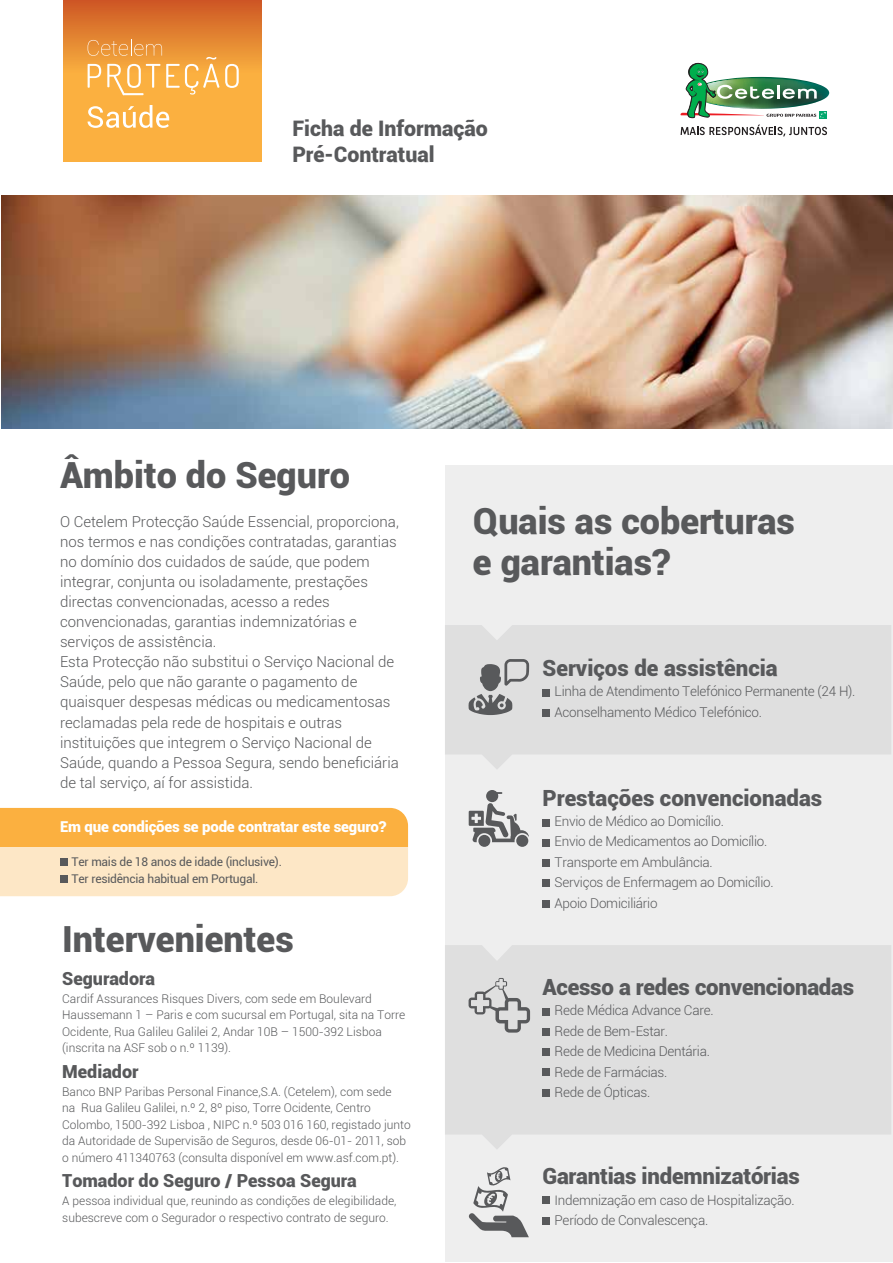
<style>
.page{position:relative;width:893px;height:1263px;background:#fff}
.page>*{position:absolute;margin:0;border:0;box-sizing:border-box;transform-origin:0 0}
.t1{font:900 36px/40.5px "Roboto";color:#58595b}
.t2{font:900 22.35px "Roboto";letter-spacing:-.01em;color:#58595b}
.t3{font:900 21.3px/25.7px "Roboto";color:#58595b}
.t4{font:900 18px "Roboto";color:#58595b}
.t5{font:300 15px/20.1px "Roboto";color:#58595b}
.t6{font:900 15px "Roboto";letter-spacing:-.01em;color:#fff}
.t7{font:300 13.5px/20.4px "Roboto";letter-spacing:-.02em;color:#58595b}
.t8{font:300 12px/16.5px "Roboto";color:#58595b}
.t9{font:12px/16.5px "Roboto";letter-spacing:-.02em;color:#58595b}
.s1{font-family:"BNPP Sans"}
</style>
<div class="page">
<div style="left:445px;top:465px;width:447px;height:796px;background:#eee"></div>
<svg style="left:469px;top:790px;width:60px;height:52px"></svg>
<div style="left:516px;top:835px;width:12px;height:12px;background:#58595b;border-radius:50%"></div>
<div style="left:478px;top:835px;width:12px;height:12px;background:#58595b;border-radius:50%"></div>
<div style="left:543px;top:819px;width:7px;height:7px;background:#58595b"></div>
<div style="left:543px;top:839px;width:7px;height:7px;background:#58595b"></div>
<div style="left:543px;top:859px;width:7px;height:7px;background:#58595b"></div>
<div style="left:543px;top:879px;width:7px;height:7px;background:#58595b"></div>
<div style="left:543px;top:900px;width:7px;height:7px;background:#58595b"></div>
<svg style="left:469px;top:1167px;width:60px;height:70px"></svg>
<div style="left:543px;top:1196px;width:7px;height:8px;background:#58595b"></div>
<div style="left:543px;top:1217px;width:7px;height:8px;background:#58595b"></div>
<svg style="left:445px;top:625px;width:446px;height:144px;fill:#dfdfdf"></svg>
<img style="left:1px;top:195px;width:892px;height:234px">
<div style="left:0;top:808px;width:408px;height:39px;background:#fbb040"></div>
<div style="left:0;top:847px;width:408px;height:49px;background:#fde7c6"></div>
<div style="left:60px;top:858px;width:7px;height:7px;background:#58595b"></div>
<div style="left:60px;top:875px;width:7px;height:7px;background:#58595b"></div>
<svg style="left:64px;top:0;width:197px;height:162px;background:#ed9738"></svg>
<svg style="left:88px;top:105px;width:81px;height:23px"></svg>
<svg style="left:225px;top:64px;width:14px;height:24px"></svg>
<svg style="left:88px;top:39px;width:131px;height:56px;background:#f4ae55"></svg>
<svg style="left:680px;top:125px;width:147px;height:11px"></svg>
<div style="left:819px;top:111px;width:8px;height:8px;background:#00a76d"></div>
<img style="left:680px;top:62px;width:149px;height:56px">
<svg style="left:445px;top:945px;width:446px;height:204px;fill:#dfdfdf"></svg>
<h3 class="t3" style="left:292px;top:115px;width:197px">Ficha de Informação<br>Pré-Contratual</h3>
<h1 class="t1" style="left:60px;top:454px;width:291px">Âmbito do Seguro</h1>
<p class="t5" style="left:60px;top:511px;width:340px">O Cetelem Protecção Saúde Essencial, proporciona, nos termos e nas condições contratadas, garantias no domínio dos cuidados de saúde, que podem integrar, conjunta ou isoladamente, prestações directas convencionadas, acesso a redes convencionadas, garantias indemnizatórias e serviços de assistência.<br>Esta Protecção não substitui o Serviço Nacional de Saúde, pelo que não garante o pagamento de quaisquer despesas médicas ou medicamentosas reclamadas pela rede de hospitais e outras instituições que integrem o Serviço Nacional de Saúde, quando a Pessoa Segura, sendo beneficiária de tal serviço, aí for assistida.</p>
<p class="t6" style="left:60px;top:816px;width:328px">Em que condições se pode contratar este seguro?</p>
<p class="t9" style="left:72px;top:853px;width:212px">Ter mais de 18 anos de idade (inclusive).<br>Ter residência habitual em Portugal.</p>
<h1 class="t1" style="left:62px;top:917px;width:233px">Intervenientes</h1>
<h3 class="t4" style="left:62px;top:965px;width:94px">Seguradora</h3>
<p class="t8" style="left:62px;top:990px;width:345px">Cardif Assurances Risques Divers, com sede em Boulevard Haussemann 1 – Paris e com sucursal em Portugal, sita na Torre Ocidente, Rua Galileu Galilei 2, Andar 10B – 1500-392 Lisboa (inscrita na ASF sob o n.º 1139).</p>
<h3 class="t4" style="left:62px;top:1058px;width:78px">Mediador</h3>
<p class="t8" style="left:62px;top:1083px;width:350px">Banco BNP Paribas Personal Finance,S.A. (Cetelem), com sede<br>na Rua Galileu Galilei, n.º 2, 8º piso, Torre Ocidente, Centro Colombo, 1500-392 Lisboa , NIPC n.º 503 016 160, registado junto da Autoridade de Supervisão de Seguros, desde 06-01- 2011, sob o número 411340763 (consulta disponível em www.asf.com.pt).</p>
<h3 class="t4" style="left:62px;top:1168px;width:296px">Tomador do Seguro / Pessoa Segura</h3>
<p class="t8" style="left:62px;top:1192px;width:336px">A pessoa individual que, reunindo as condições de elegibilidade, subescreve com o Segurador o respectivo contrato de seguro.</p>
<h1 class="t1" style="left:473px;top:500px;width:324px">Quais as coberturas e garantias?</h1>
<h2 class="t2" style="left:543px;top:652px;width:237px">Serviços de assistência</h2>
<p class="t7" style="left:555px;top:681px;width:302px">Linha de Atendimento Telefónico Permanente (24 H).<br>Aconselhamento Médico Telefónico.</p>
<h2 class="t2" style="left:543px;top:782px;width:281px">Prestações convencionadas</h2>
<p class="t7" style="left:555px;top:810px;width:221px">Envio de Médico ao Domicílio.<br>Envio de Medicamentos ao Domicílio.<br>Transporte em Ambulância.<br>Serviços de Enfermagem ao Domicílio.<br>Apoio Domiciliário</p>
<h2 class="t2" style="left:543px;top:971px;width:313px">Acesso a redes convencionadas</h2>
<p class="t7" style="left:555px;top:1000px;width:161px">Rede Médica Advance Care.<br>Rede de Bem-Estar.<br>Rede de Medicina Dentária.<br>Rede de Farmácias.<br>Rede de Ópticas.</p>
<h2 class="t2" style="left:543px;top:1160px;width:259px">Garantias indemnizatórias</h2>
<p class="t7" style="left:555px;top:1189px;width:242px"><span class="s1">I</span>ndemnização em caso de Hospitalização.<br>Período de Convalescença.</p>
</div>
